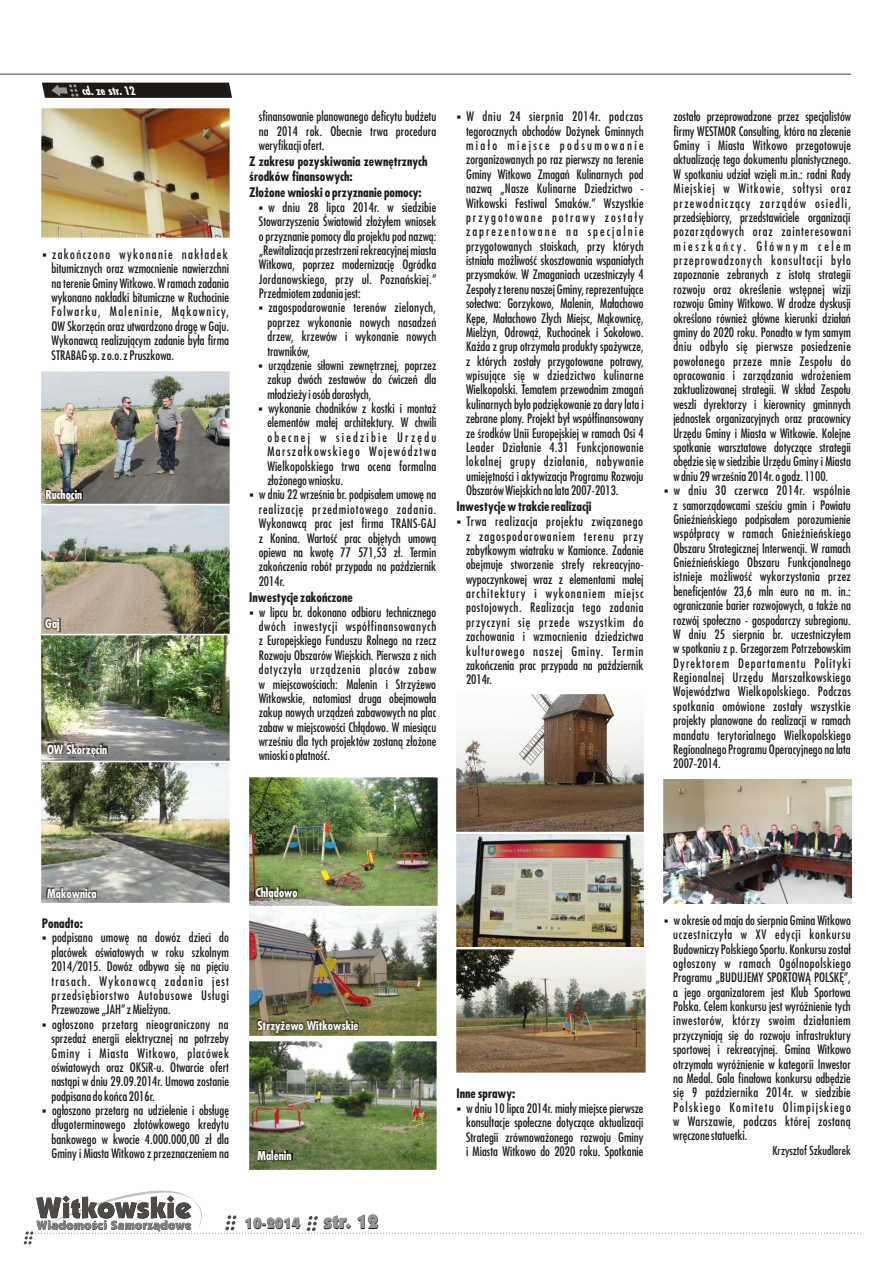
<style>
.page{position:relative;width:893px;height:1263px;background:#fff}
.page>*{position:absolute;margin:0;border:0;box-sizing:border-box;transform-origin:0 0}
.t1{font:900 15px "Kabel IT Cby BT";color:#1f1a17}
.t2{font:12.75px/14.4px "Fujiyama";color:#1f1a17;text-align:justify}
.t3{font:700 12.75px/14.5px "Fujiyama";color:#1f1a17}
.t4{font:700 12px "Fujiyama";color:#fff}
.t5{font:12px "Fujiyama";color:#1f1a17}
.t6{font:italic 700 11.4px "Fujiyama";color:#fff}
.t7{font:10.8px "Wingdings";color:#1f1a17}
.s1{font-size:19.5px}
</style>
<div class="page">
<svg style="left:24px;top:1190px;width:837px;height:54px"></svg>
<svg style="left:42px;top:83px;width:190px;height:15px;background:#2a2523"></svg>
<hr style="left:0;top:73px;width:851px;height:2px;background:#828282">
<img style="left:249px;top:1042px;width:188px;height:127px">
<img style="left:249px;top:909px;width:188px;height:127px">
<img style="left:250px;top:778px;width:187px;height:128px">
<img style="left:42px;top:505px;width:187px;height:255px">
<img style="left:42px;top:762px;width:187px;height:141px">
<img style="left:457px;top:835px;width:187px;height:111px">
<img style="left:457px;top:949px;width:189px;height:123px">
<img style="left:664px;top:779px;width:187px;height:125px">
<div style="left:256px;top:1019px;width:103px;height:14px;background:#1f1a17;opacity:.98"></div>
<div style="left:257px;top:1150px;width:35px;height:11px;background:#1f1a17;opacity:.98"></div>
<div style="left:255px;top:886px;width:43px;height:14px;background:#1f1a17;opacity:.98"></div>
<div style="left:44px;top:618px;width:16px;height:14px;background:#1f1a17;opacity:.98"></div>
<div style="left:46px;top:887px;width:51px;height:15px;background:#1f1a17;opacity:.98"></div>
<div style="left:46px;top:743px;width:62px;height:14px;background:#1f1a17;opacity:.98"></div>
<img style="left:42px;top:108px;width:187px;height:129px">
<img style="left:42px;top:372px;width:187px;height:131px">
<div style="left:45px;top:488px;width:38px;height:12px;background:#1f1a17;opacity:.98"></div>
<img style="left:456px;top:695px;width:188px;height:136px">
<p class="t6" style="left:83px;top:86px;width:58px">cd .zestr.12</p>
<p class="t2" style="left:52px;top:248px;width:179px;text-indent:-10px">▪zakończono wykonanie nakładek bitumicznych oraz wzmocnienie nawierzchni na terenie Gminy Witkowo. W ramach zadania wykonano nakładki bitumiczne w Ruchocinie Folwarku, Maleninie, Mąkownicy, OW Skorzęcin oraz utwardzono drogę w Gaju.<br>Wykonawcą realizującym zadanie była firma STRABAG sp. z o.o. z Pruszkowa.</p>
<p class="t4" style="left:45px;top:490px;width:38px">Ruchocin</p>
<p class="t4" style="left:45px;top:619px;width:16px">Gaj</p>
<p class="t4" style="left:47px;top:745px;width:62px">OW Skorzęcin</p>
<p class="t2" style="left:259px;top:110px;width:179px">sfinansowanie planowanego deficytu budżetu na 2014 rok. Obecnie trwa procedura weryfikacji ofert.</p>
<p class="t3" style="left:249px;top:156px;width:180px">Z zakresu pozyskiwania zewnętrznych środków finansowych:</p>
<p class="t3" style="left:249px;top:187px;width:174px">Złożonewnioski o przyznanie pomocy:</p>
<p class="t7" style="left:258px;top:203px;width:31px">▪</p>
<p class="t2" style="left:259px;top:201px;width:179px;text-indent:10px">w dniu 28 lipca 2014r. w siedzibie Stowarzyszenia Światowid złożyłem wniosek o przyznanie pomocy dla projektu pod nazwą: „Rewitalizacja przestrzeni rekreacyjnej miasta Witkowa, poprzez modernizację Ogródka Jordanowskiego, przy ul. Poznańskiej.”</p>
<p class="t7" style="left:258px;top:304px;width:31px">▪</p>
<p class="t2" style="left:267px;top:287px;width:170px;text-align:left;text-indent:-9px">Przedmiotem zadania jest: zagospodarowanie terenów zielonych, poprzez wykonanie nowych nasadzeń drzew, krzewów i wykonanie nowych</p>
<p class="t7" style="left:258px;top:362px;width:31px">▪</p>
<p class="t2" style="left:267px;top:345px;width:170px;text-align:left">trawników,<br>urządzenie siłowni zewnętrznej, poprzez zakup dwóch zestawów do ćwiczeń dla</p>
<p class="t2" style="left:267px;top:388px;width:170px;text-align:left">młodzieży i osób dorosłych,<br>wykonanie chodników z kostki i montaż elementów małej architektury. W chwili obecnej w siedzibie Urzędu Marszałkowskiego Województwa Wielkopolskiego trwa ocena formalna</p>
<p class="t7" style="left:258px;top:405px;width:31px">▪</p>
<p class="t2" style="left:259px;top:474px;width:179px;text-align:left;text-indent:9px">złożonego wniosku.<br>w dniu 22 września br. podpisałem umowę na realizację przedmiotowego zadania.<br>Wykonawcą prac jest firma TRANS-GAJ z Konina. Wartość prac objętych umową opiewa na kwotę 77 571,53 zł. Termin zakończenia robót przypada na październik<br>2014r.</p>
<p class="t3" style="left:249px;top:591px;width:105px">Inwestycjezakończone</p>
<p class="t7" style="left:249px;top:608px;width:31px">▪</p>
<p class="t2" style="left:259px;top:606px;width:179px">w lipcu br. dokonano odbioru technicznego dwóch inwestycji współfinansowanych z Europejskiego Funduszu Rolnego na rzecz Rozwoju Obszarów Wiejskich. Pierwsza z nich dotyczyła urządzenia placów zabaw w miejscowościach: Malenin i Strzyżewo Witkowskie, natomiast druga obejmowała zakup nowych urządzeń zabawowych na plac zabaw w miejscowości Chłądowo. W miesiącu wrześniu dla tych projektów zostaną złożone wnioski o płatność.</p>
<p class="t7" style="left:249px;top:491px;width:31px">▪</p>
<p class="t2" style="left:466px;top:110px;width:179px;text-indent:-9px">▪W dniu 24 sierpnia 2014r. podczas tegorocznych obchodów Dożynek Gminnych miało miejsce podsumowanie zorganizowanych po raz pierwszy na terenie Gminy Witkowo Zmagań Kulinarnych pod nazwą „Nasze Kulinarne Dziedzictwo - Witkowski Festiwal Smaków.” Wszystkie przygotowane potrawy zostały zaprezentowane na specjalnie przygotowanych stoiskach, przy których istniała możliwość skosztowania wspaniałych przysmaków. W Zmaganiach uczestniczyły 4<br>Zespoły z terenu naszej Gminy, reprezentujące sołectwa: Gorzykowo, Malenin, Małachowo Kępe, Małachowo Złych Miejsc, Mąkownicę, Mielżyn, Odrowąż, Ruchocinek i Sokołowo.<br>Każda z grup otrzymała produkty spożywcze, z których zostały przygotowane potrawy, wpisujące się w dziedzictwo kulinarne Wielkopolski. Tematem przewodnim zmagań kulinarnych było podziękowanie za dary lata i zebrane plony. Projekt był współfinansowany ze środków Unii Europejskiej w ramach Osi 4<br>Leader Działanie 4.31 Funkcjonowanie lokalnej grupy działania, nabywanie umiejętności i aktywizacja Programu Rozwoju Obszarów Wiejskich na lata 2007-2013.</p>
<p class="t7" style="left:456px;top:518px;width:31px">▪</p>
<p class="t3" style="left:456px;top:501px;width:136px">Inwestycje w trakcie realizacji</p>
<p class="t2" style="left:466px;top:515px;width:179px">Trwa realizacja projektu związanego z zagospodarowaniem terenu przy zabytkowym wiatraku w Kamionce. Zadanie obejmuje stworzenie strefy rekreacyjno&shy;wypoczynkowej wraz z elementami małej architektury i wykonaniem miejsc postojowych. Realizacja tego zadania przyczyni się przede wszystkim do zachowania i wzmocnienia dziedzictwa kulturowego naszej Gminy. Termin zakończenia prac przypada na październik 2014r.</p>
<p class="t2" style="left:673px;top:110px;width:179px">zostało przeprowadzone przez specjalistów firmy WESTMOR Consulting, która na zlecenie Gminy i Miasta Witkowo przegotowuje aktualizację tego dokumentu planistycznego.<br>W spotkaniu udział wzięli m.in.: radni Rady Miejskiej w Witkowie, sołtysi oraz przewodniczący zarządów osiedli, przedsiębiorcy, przedstawiciele organizacji pozarządowych oraz zainteresowani mieszkańcy. Głównym celem przeprowadzonych konsultacji było zapoznanie zebranych z istotą strategii rozwoju oraz określenie wstępnej wizji rozwoju Gminy Witkowo. W drodze dyskusji określono również główne kierunki działań gminy do 2020 roku. Ponadto w tym samym dniu odbyło się pierwsze posiedzenie powołanego przeze mnie Zespołu do opracowania i zarządzania wdrożeniem zaktualizowanej strategii. W skład Zespołu weszli dyrektorzy i kierownicy gminnych jednostek organizacyjnych oraz pracownicy Urzędu Gminy i Miasta w Witkowie. Kolejne spotkanie warsztatowe dotyczące strategii obędzie się w siedzibie Urzędu Gminy i Miasta</p>
<p class="t2" style="left:673px;top:470px;width:179px;text-align:left">w dniu 29 września 2014r. o godz. 1100.<br>w dniu 30 czerwca 2014r. wspólnie z samorządowcami sześciu gmin i Powiatu Gnieźnieńskiego podpisałem porozumienie współpracy w ramach Gnieźnieńskiego Obszaru Strategicznej Interwencji. W ramach Gnieźnieńskiego Obszaru Funkcjonalnego istnieje możliwość wykorzystania przez beneficjentów 23,6 mln euro na m. in.: ograniczanie barier rozwojowych, a także na rozwój społeczno - gospodarczy subregionu.<br>W dniu 25 sierpnia br. uczestniczyłem w spotkaniu z p. Grzegorzem Potrzebowskim Dyrektorem Departamentu Polityki Regionalnej Urzędu Marszałkowskiego Województwa Wielkopolskiego. Podczas spotkania omówione zostały wszystkie projekty planowane do realizacji w ramach mandatu terytorialnego Wielkopolskiego Regionalnego Programu Operacyjnego na lata 2007-2014.</p>
<p class="t7" style="left:664px;top:487px;width:31px">▪</p>
<p class="t4" style="left:47px;top:889px;width:51px">Mąkownica</p>
<p class="t3" style="left:42px;top:917px;width:42px">Ponadto:</p>
<p class="t2" style="left:52px;top:932px;width:179px;text-indent:-10px">▪podpisano umowę na dowóz dzieci do placówek oświatowych w roku szkolnym 2014/2015. Dowóz odbywa się na pięciu trasach. Wykonawcą zadania jest przedsiębiorstwo Autobusowe Usługi</p>
<p class="t7" style="left:42px;top:1020px;width:31px">▪</p>
<p class="t2" style="left:51px;top:1003px;width:179px;text-align:left">Przewozowe „JAH” z Mielżyna.<br>ogłoszono przetarg nieograniczony na sprzedaż energii elektrycznej na potrzeby Gminy i Miasta Witkowo, placówek oświatowych oraz OKSiR-u. Otwarcie ofert nastąpi w dniu 29.09.2014r. Umowa zostanie</p>
<p class="t2" style="left:51px;top:1090px;width:179px;text-align:left">podpisana do końca 2016r.<br>ogłoszono przetarg na udzielenie i obsługę długoterminowego złotówkowego kredytu bankowego w kwocie 4.000.000,00 zł dla Gminy i Miasta Witkowo z przeznaczeniem na</p>
<p class="t7" style="left:42px;top:1107px;width:31px">▪</p>
<p class="t4" style="left:255px;top:888px;width:44px">Chłądowo</p>
<p class="t4" style="left:257px;top:1020px;width:103px">Strzyżewo Witkowskie</p>
<p class="t4" style="left:257px;top:1151px;width:36px">Malenin</p>
<p class="t1" style="left:245px;top:1218px;width:135px">10-2014 <span class="s1">str. 12</span></p>
<p class="t3" style="left:456px;top:1088px;width:60px">Innesprawy:</p>
<p class="t7" style="left:456px;top:1105px;width:31px">▪</p>
<p class="t2" style="left:466px;top:1102px;width:179px">w dniu 10 lipca 2014r. miały miejsce pierwsze konsultacje społeczne dotyczące aktualizacji Strategii zrównoważonego rozwoju Gminy i Miasta Witkowo do 2020 roku. Spotkanie</p>
<p class="t2" style="left:673px;top:914px;width:179px;text-indent:-9px">▪w okresie od maja do sierpnia Gmina Witkowo uczestniczyła w XV edycji konkursu Budowniczy Polskiego Sportu. Konkursu został ogłoszony w ramach Ogólnopolskiego Programu „BUDUJEMY SPORTOWĄ POLSKĘ”, a jego organizatorem jest Klub Sportowa Polska. Celem konkursu jest wyróżnienie tych inwestorów, którzy swoim działaniem przyczyniają się do rozwoju infrastruktury sportowej i rekreacyjnej. Gmina Witkowo otrzymała wyróżnienie w kategorii Inwestor na Medal. Gala finałowa konkursu odbędzie się 9 października 2014r. w siedzibie Polskiego Komitetu Olimpijskiego w Warszawie, podczas której zostaną wręczone statuetki.</p>
<p class="t5" style="left:772px;top:1146px;width:80px">Krzysztof Szkudlarek</p>
</div>
